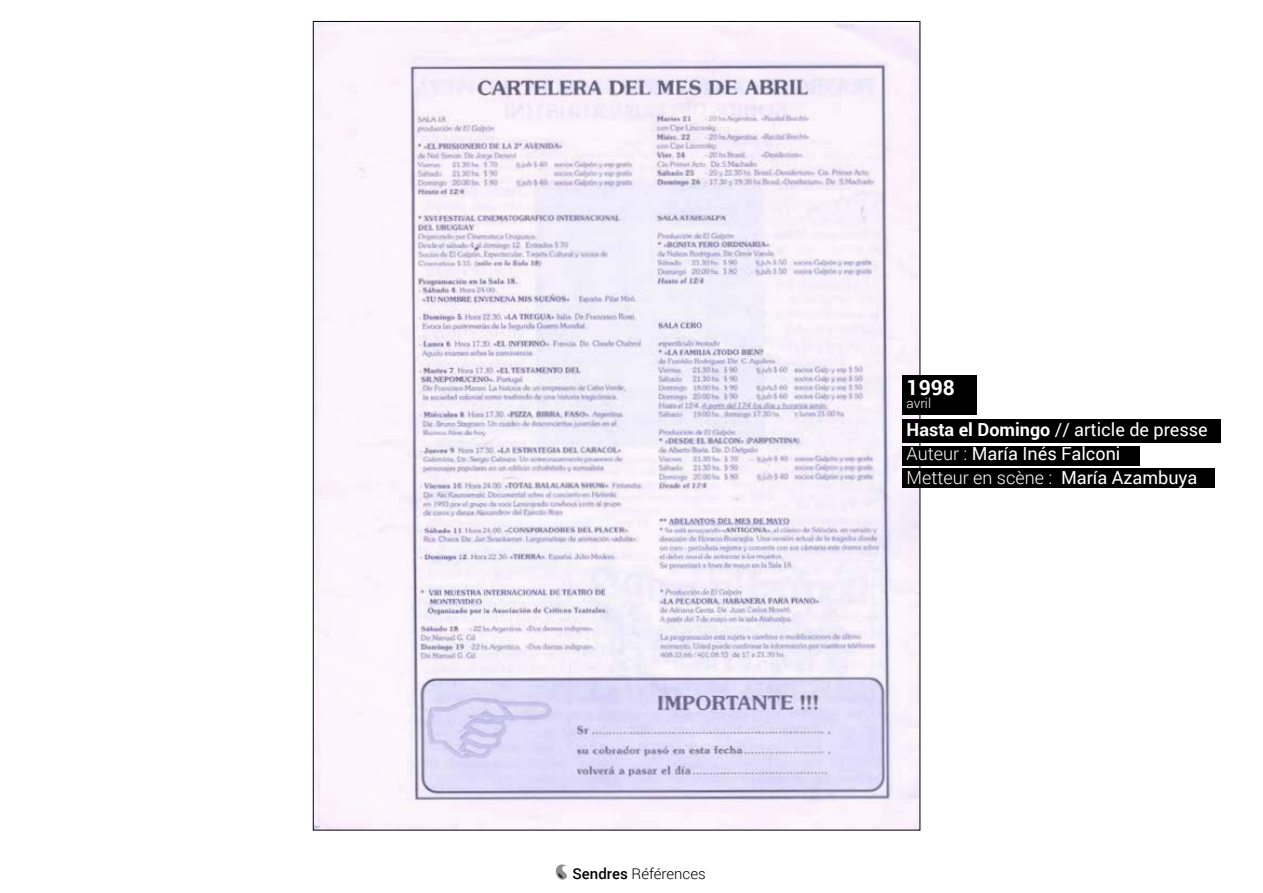
<style>
.page{position:relative;width:1263px;height:893px;background:#fff}
.page>*{position:absolute;margin:0;border:0;box-sizing:border-box;transform-origin:0 0}
.t1{font:700 21px "Roboto";color:#fff}
.t2{font:18px/24px "Roboto";color:#fff}
.t3{font:300 15px "Roboto";color:#000}
.t4{font:300 13.5px "Roboto";color:#fff}
.s1{font-weight:500}
.s2{font-weight:700}
.s3{font-weight:300}
</style>
<div class="page">
<svg style="left:555px;top:864px;width:13px;height:16px"></svg>
<img style="left:315px;top:23px;width:603px;height:805px">
<div style="left:902px;top:419px;width:318px;height:24px;background:#000"></div>
<div style="left:902px;top:446px;width:238px;height:20px;background:#000"></div>
<div style="left:902px;top:468px;width:312px;height:20px;background:#000"></div>
<div style="left:902px;top:375px;width:75px;height:39px;background:#000"></div>
<p class="t3" style="left:572px;top:863px;width:135px"><span class="s1">Sendres</span> Références</p>
<p class="t1" style="left:907px;top:372px;width:50px">1998</p>
<p class="t4" style="left:907px;top:394px;width:26px">avril</p>
<p class="t2" style="left:907px;top:417px;width:303px"><span class="s2">Hasta el Domingo</span> // article de presse<br><span class="s3">Auteur :</span> María Inés Falconi<br><span class="s3">Metteur en scène :</span> María Azambuya</p>
</div>
